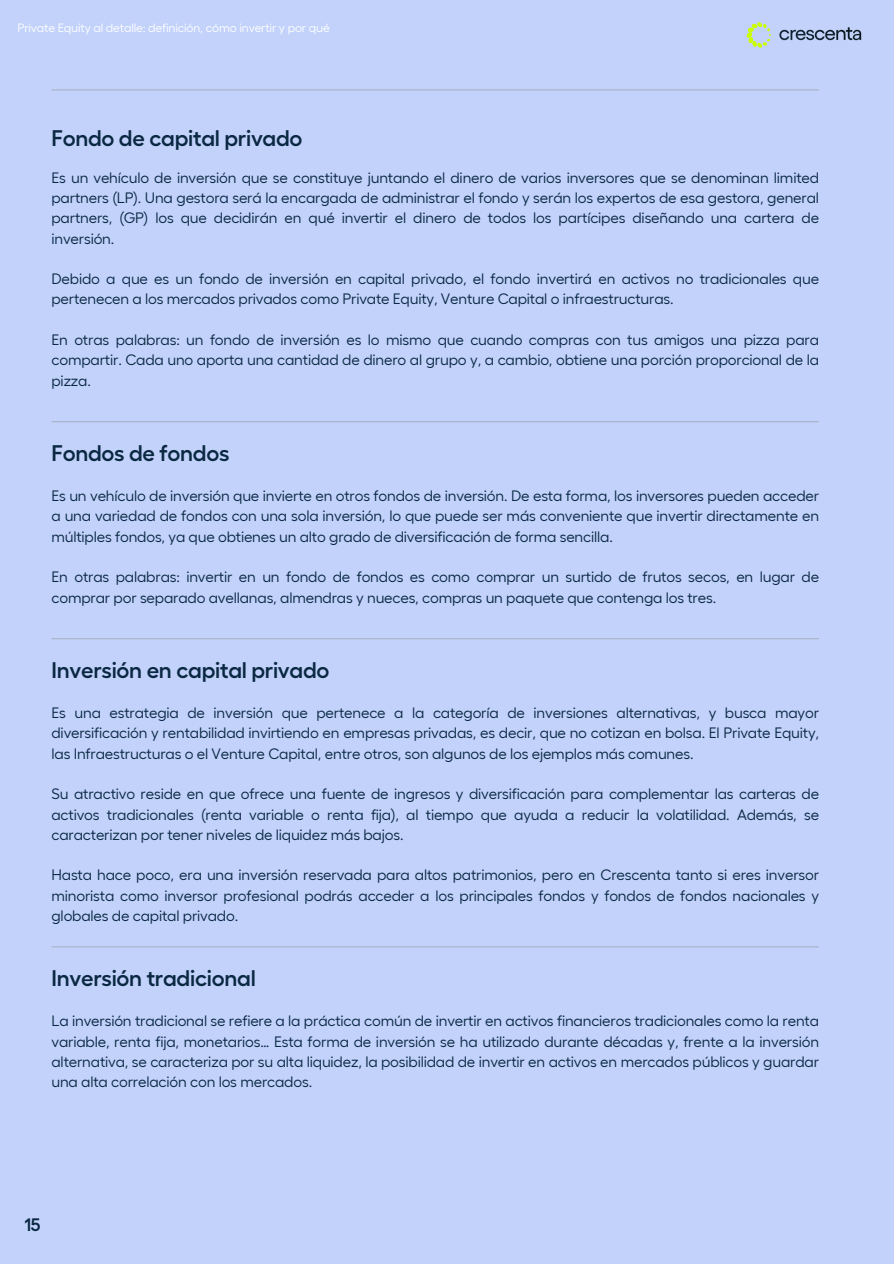
<style>
.page{position:relative;width:894px;height:1264px;background:#fff}
.page>*{position:absolute;margin:0;border:0;box-sizing:border-box;transform-origin:0 0}
.t1{font:600 22.5px "Fellix";letter-spacing:-.01em;color:#0a2842}
.t2{font:600 18px "Fellix";color:#0a2842}
.t3{font:15px/20.2px "Fellix";letter-spacing:-.01em;color:#0a2842;text-align:justify}
.t4{font:12px "Fellix";letter-spacing:-.01em;color:#fff}
</style>
<div class="page">
<div style="left:0;top:0;width:893px;height:1263px;background:#c2d2fb"></div>
<img style="left:746px;top:22px;width:116px;height:26px">
<hr style="left:51px;top:89px;width:767px;height:1px;background:#929292">
<hr style="left:51px;top:421px;width:767px;height:1px;background:#929292">
<hr style="left:51px;top:638px;width:767px;height:1px;background:#929292">
<hr style="left:51px;top:946px;width:767px;height:1px;background:#929292">
<h2 class="t4" style="left:17px;top:21px;width:314px">Private Equity al detalle: definición, cómo invertir y por qué</h2>
<p class="t1" style="left:51px;top:125px;width:252px">Fondo de capital privado</p>
<p class="t3" style="left:51px;top:167px;width:769px">Es un vehículo de inversión que se constituye juntando el dinero de varios inversores que se denominan limited partners (LP). Una gestora será la encargada de administrar el fondo y serán los expertos de esa gestora, general partners, (GP) los que decidirán en qué invertir el dinero de todos los partícipes diseñando una cartera de inversión.</p>
<p class="t3" style="left:51px;top:269px;width:769px">Debido a que es un fondo de inversión en capital privado, el fondo invertirá en activos no tradicionales que pertenecen a los mercados privados como Private Equity, Venture Capital o infraestructuras.</p>
<p class="t3" style="left:51px;top:329px;width:769px">En otras palabras: un fondo de inversión es lo mismo que cuando compras con tus amigos una pizza para compartir. Cada uno aporta una cantidad de dinero al grupo y, a cambio, obtiene una porción proporcional de la pizza.</p>
<h1 class="t1" style="left:51px;top:440px;width:179px">Fondos de fondos</h1>
<h2 class="t3" style="left:51px;top:485px;width:769px">Es un vehículo de inversión que invierte en otros fondos de inversión. De esta forma, los inversores pueden acceder a una variedad de fondos con una sola inversión, lo que puede ser más conveniente que invertir directamente en múltiples fondos, ya que obtienes un alto grado de diversificación de forma sencilla.</h2>
<h2 class="t3" style="left:51px;top:566px;width:769px">En otras palabras: invertir en un fondo de fondos es como comprar un surtido de frutos secos, en lugar de comprar por separado avellanas, almendras y nueces, compras un paquete que contenga los tres.</h2>
<h2 class="t1" style="left:51px;top:657px;width:279px">Inversión en capital privado</h2>
<p class="t3" style="left:51px;top:702px;width:769px">Es una estrategia de inversión que pertenece a la categoría de inversiones alternativas, y busca mayor diversificación y rentabilidad invirtiendo en empresas privadas, es decir, que no cotizan en bolsa. El Private Equity, las Infraestructuras o el Venture Capital, entre otros, son algunos de los ejemplos más comunes.</p>
<h1 class="t3" style="left:51px;top:783px;width:769px">Su atractivo reside en que ofrece una fuente de ingresos y diversificación para complementar las carteras de activos tradicionales (renta variable o renta fija), al tiempo que ayuda a reducir la volatilidad. Además, se caracterizan por tener niveles de liquidez más bajos.</h1>
<h2 class="t3" style="left:51px;top:864px;width:769px">Hasta hace poco, era una inversión reservada para altos patrimonios, pero en Crescenta tanto si eres inversor minorista como inversor profesional podrás acceder a los principales fondos y fondos de fondos nacionales y globales de capital privado.</h2>
<h2 class="t1" style="left:51px;top:965px;width:206px">Inversión tradicional</h2>
<p class="t3" style="left:51px;top:1010px;width:769px">La inversión tradicional se refiere a la práctica común de invertir en activos financieros tradicionales como la renta variable, renta fija, monetarios… Esta forma de inversión se ha utilizado durante décadas y, frente a la inversión alternativa, se caracteriza por su alta liquidez, la posibilidad de invertir en activos en mercados públicos y guardar una alta correlación con los mercados.</p>
<h1 class="t2" style="left:24px;top:1213px;width:18px">15</h1>
</div>
